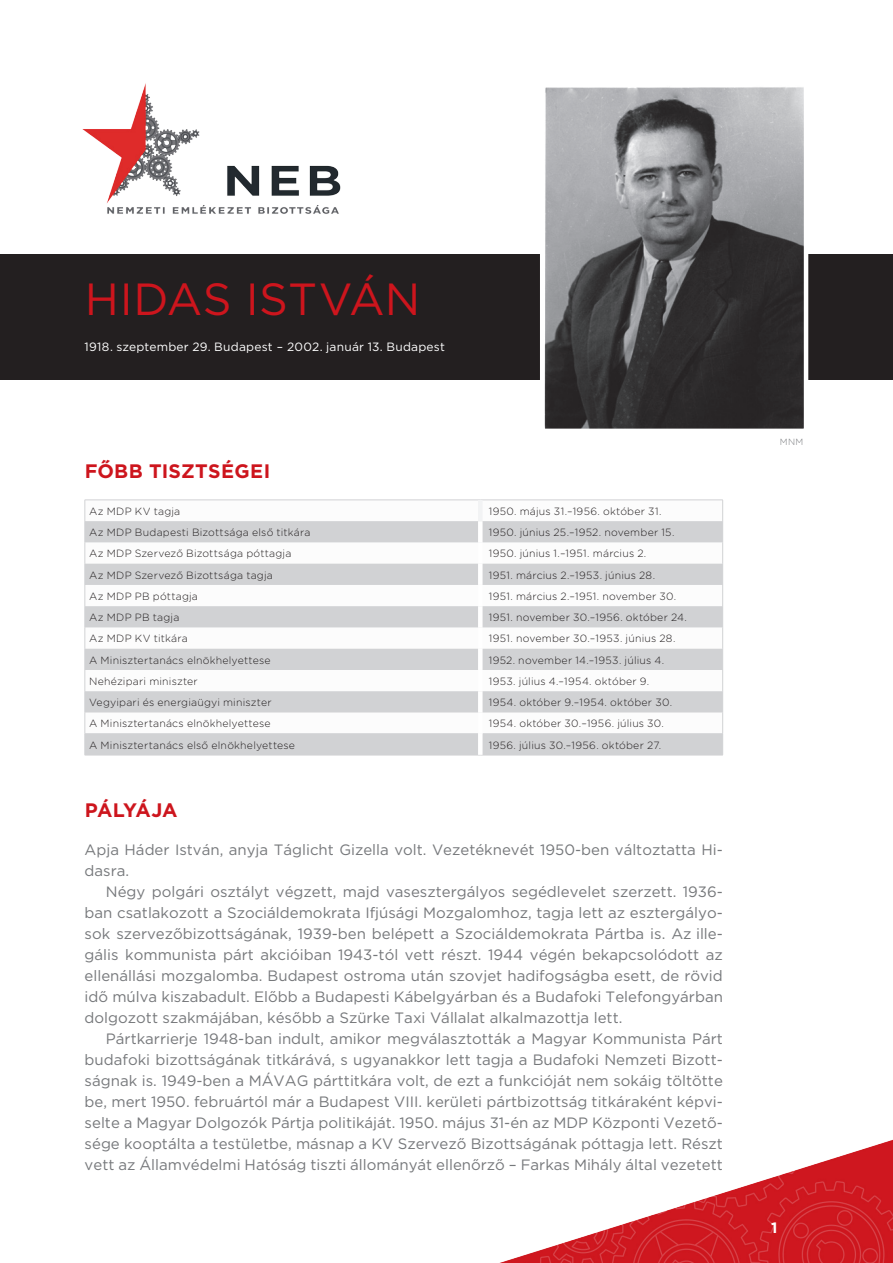
<style>
.page{position:relative;width:893px;height:1263px;background:#fff}
.page>*{position:absolute;margin:0;border:0;box-sizing:border-box;transform-origin:0 0}
.t1{font:45px "Gotham";letter-spacing:.005em;color:#cd151d}
.t2{font:700 19.5px "Gotham";letter-spacing:.015em;color:#cd151d}
.t3{font:700 19.5px "Gotham";letter-spacing:-.025em;color:#cd151d}
.t4{font:15px/21px "Gotham";color:#76787b;text-align:justify}
.t5{font:700 15px "Gotham";color:#fff}
.t6{font:12px "Gotham";letter-spacing:.02em;color:#fff}
.t7{font:300 10.5px "Gotham Rounded";letter-spacing:.025em;color:#231f20}
.t8{font:300 9px "Gotham Rounded";color:#76787b}
</style>
<div class="page">
<img style="left:500px;top:1140px;width:393px;height:123px">
<div style="left:0;top:254px;width:893px;height:125px;background:#231f20"></div>
<img style="left:82px;top:83px;width:259px;height:131px">
<svg style="left:86px;top:521px;width:636px;height:234px;fill:#d1d2d4"></svg>
<hr style="left:480px;top:500px;width:243px;height:1px;background:#d1d2d4">
<hr style="left:85px;top:733px;width:393px;height:1px;background:#d1d2d4">
<hr style="left:483px;top:733px;width:240px;height:1px;background:#d1d2d4">
<svg style="left:722px;top:501px;width:1px;height:254px"></svg>
<hr style="left:85px;top:755px;width:395px;height:1px;background:#d1d2d4">
<hr style="left:480px;top:755px;width:243px;height:1px;background:#d1d2d4">
<div style="left:478px;top:542px;width:5px;height:22px;background:#fff"></div>
<div style="left:478px;top:564px;width:5px;height:21px;background:#fff"></div>
<div style="left:478px;top:585px;width:5px;height:21px;background:#fff"></div>
<div style="left:478px;top:606px;width:5px;height:21px;background:#fff"></div>
<div style="left:478px;top:627px;width:5px;height:22px;background:#fff"></div>
<div style="left:478px;top:649px;width:5px;height:21px;background:#fff"></div>
<div style="left:478px;top:670px;width:5px;height:21px;background:#fff"></div>
<div style="left:478px;top:691px;width:5px;height:21px;background:#fff"></div>
<div style="left:478px;top:712px;width:5px;height:22px;background:#fff"></div>
<div style="left:478px;top:734px;width:5px;height:21px;background:#fff"></div>
<div style="left:478px;top:521px;width:5px;height:21px;background:#fff"></div>
<hr style="left:85px;top:500px;width:395px;height:1px;background:#d1d2d4">
<svg style="left:85px;top:500px;width:1px;height:255px"></svg>
<div style="left:478px;top:500px;width:5px;height:21px;background:#f2f3f4"></div>
<img style="left:545px;top:87px;width:258px;height:341px">
<div style="left:540px;top:81px;width:268px;height:352px;border:4px solid #fff"></div>
<h1 class="t1" style="left:85px;top:274px;width:337px">HIDAS ISTVÁN</h1>
<p class="t6" style="left:85px;top:340px;width:362px">1918. szeptember 29. Budapest – 2002. január 13. Budapest</p>
<h2 class="t2" style="left:85px;top:460px;width:187px">FŐBB TISZTSÉGEI</h2>
<p class="t7" style="left:89px;top:504px;width:93px">Az MDP KV tagja</p>
<p class="t7" style="left:489px;top:504px;width:174px">1950. május 31.–1956. október 31.</p>
<p class="t7" style="left:89px;top:525px;width:223px">Az MDP Budapesti Bizottsága első titkára</p>
<p class="t7" style="left:489px;top:525px;width:187px">1950. június 25.–1952. november 15.</p>
<p class="t7" style="left:89px;top:546px;width:204px">Az MDP Szervező Bizottsága póttagja</p>
<p class="t7" style="left:489px;top:546px;width:159px">1950. június 1.–1951. március 2.</p>
<p class="t7" style="left:89px;top:568px;width:185px">Az MDP Szervező Bizottsága tagja</p>
<p class="t7" style="left:489px;top:568px;width:168px">1951. március 2.–1953. június 28.</p>
<p class="t7" style="left:89px;top:589px;width:110px">Az MDP PB póttagja</p>
<p class="t7" style="left:489px;top:589px;width:189px">1951. március 2.–1951. november 30.</p>
<p class="t7" style="left:89px;top:610px;width:92px">Az MDP PB tagja</p>
<p class="t7" style="left:489px;top:610px;width:199px">1951. november 30.–1956. október 24.</p>
<p class="t7" style="left:89px;top:631px;width:100px">Az MDP KV titkára</p>
<p class="t7" style="left:489px;top:631px;width:188px">1951. november 30.–1953. június 28.</p>
<p class="t7" style="left:89px;top:653px;width:183px">A Minisztertanács elnökhelyettese</p>
<p class="t7" style="left:489px;top:653px;width:177px">1952. november 14.–1953. július 4.</p>
<p class="t7" style="left:89px;top:674px;width:110px">Nehézipari miniszter</p>
<p class="t7" style="left:489px;top:674px;width:162px">1953. július 4.–1954. október 9.</p>
<p class="t7" style="left:89px;top:695px;width:184px">Vegyipari és energiaügyi miniszter</p>
<p class="t7" style="left:489px;top:695px;width:185px">1954. október 9.–1954. október 30.</p>
<p class="t7" style="left:89px;top:717px;width:183px">A Minisztertanács elnökhelyettese</p>
<p class="t7" style="left:489px;top:717px;width:177px">1954. október 30.–1956. július 30.</p>
<p class="t7" style="left:89px;top:738px;width:207px">A Minisztertanács első elnökhelyettese</p>
<p class="t7" style="left:489px;top:738px;width:174px">1956. július 30.–1956. október 27.</p>
<h2 class="t3" style="left:85px;top:799px;width:94px">PÁLYÁJA</h2>
<p class="t4" style="left:85px;top:839px;width:640px">Apja Háder István, anyja Táglicht Gizella volt. Vezetéknevét 1950-ben változtatta Hi&shy;dasra.</p>
<p class="t4" style="left:85px;top:881px;width:640px;text-indent:21px">Négy polgári osztályt végzett, majd vasesztergályos segédlevelet szerzett. 1936- ban csatlakozott a Szociáldemokrata Ifjúsági Mozgalomhoz, tagja lett az esztergályo&shy;sok szervezőbizottságának, 1939-ben belépett a Szociáldemokrata Pártba is. Az ille&shy;gális kommunista párt akcióiban 1943-tól vett részt. 1944 végén bekapcsolódott az ellenállási mozgalomba. Budapest ostroma után szovjet hadifogságba esett, de rövid idő múlva kiszabadult. Előbb a Budapesti Kábelgyárban és a Budafoki Telefongyárban dolgozott szakmájában, később a Szürke Taxi Vállalat alkalmazottja lett.</p>
<p class="t4" style="left:85px;top:1028px;width:640px;text-indent:21px">Pártkarrierje 1948-ban indult, amikor megválasztották a Magyar Kommunista Párt budafoki bizottságának titkárává, s ugyanakkor lett tagja a Budafoki Nemzeti Bizott&shy;ságnak is. 1949-ben a MÁVAG párttitkára volt, de ezt a funkcióját nem sokáig töltötte be, mert 1950. februártól már a Budapest VIII. kerületi pártbizottság titkáraként képvi&shy;selte a Magyar Dolgozók Pártja politikáját. 1950. május 31-én az MDP Központi Vezető&shy;sége kooptálta a testületbe, másnap a KV Szervező Bizottságának póttagja lett. Részt vett az Államvédelmi Hatóság tiszti állományát ellenőrző – Farkas Mihály által vezetett</p>
<p class="t8" style="left:780px;top:436px;width:25px">MNM</p>
<p class="t5" style="left:771px;top:1219px;width:8px">1</p>
</div>
